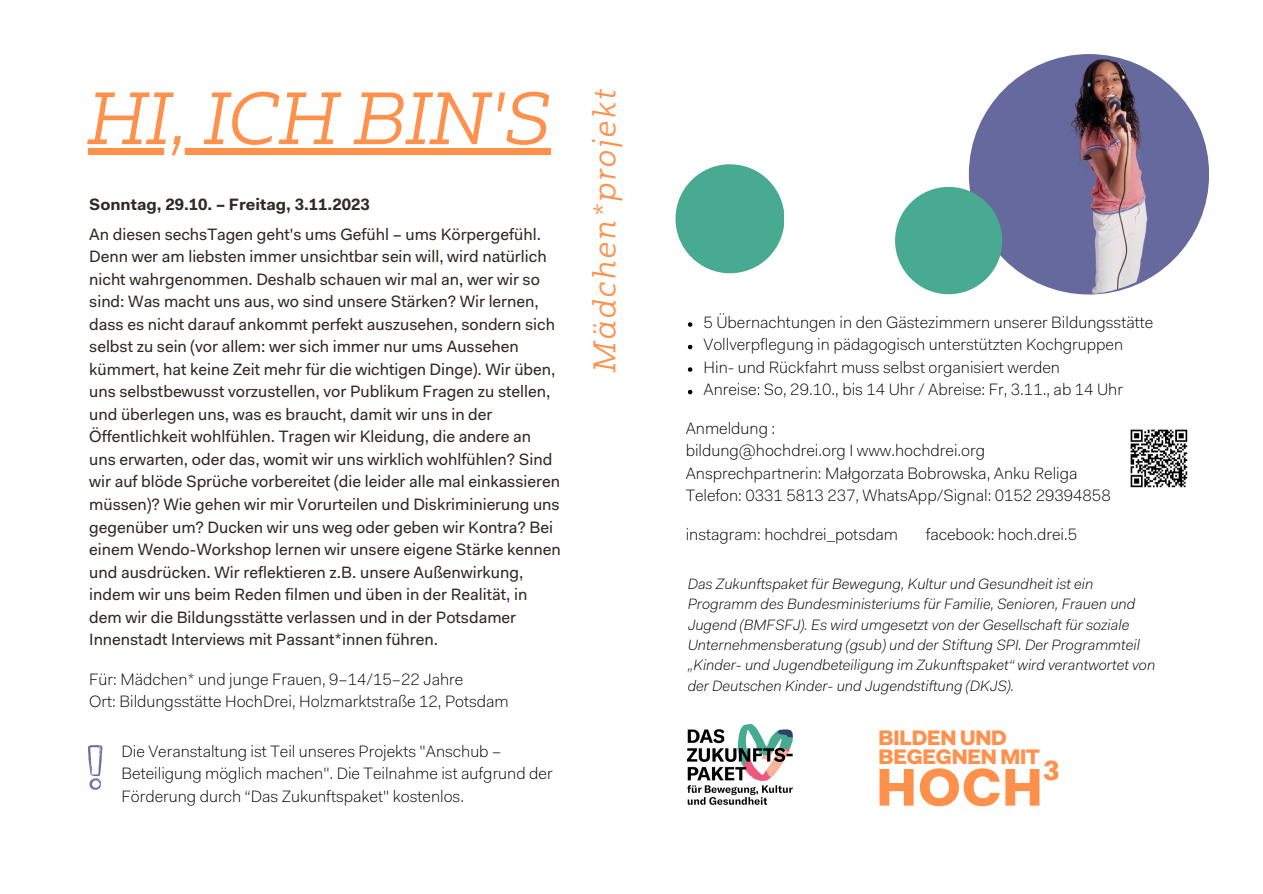
<style>
.page{position:relative;width:1263px;height:894px;background:#fff}
.page>*{position:absolute;margin:0;border:0;box-sizing:border-box;transform-origin:0 0}
.t1{font:italic 75px "Fakt Slab Blond";color:#ff914d}
.t2{font:900 53.25px "Fakt Pro";color:#ff914d}
.t3{font:italic 31.8px "Fakt Slab Blond";letter-spacing:.08em;color:#ff914d}
.t4{font:900 27.9px "Fakt Pro";color:#ff914d}
.t5{font:900 21.15px "Fakt Pro";letter-spacing:-.04em;color:#ff914d}
.t6{font:16.5px/22.5px "Fakt Pro";color:#2f2a25}
.t7{font:300 16.5px/22.5px "Fakt Pro";color:#000}
.t8{font:700 16.5px "Fakt Pro";color:#2f2a25}
.t9{font:italic 300 15px/20.2px "Fakt Pro";color:#000}
</style>
<div class="page">
<img style="left:688px;top:724px;width:104px;height:79px">
<img style="left:935px;top:10px;width:284px;height:285px;border-radius:50%">
<svg style="left:688px;top:322px;width:4px;height:5px"></svg>
<svg style="left:688px;top:345px;width:4px;height:4px"></svg>
<svg style="left:688px;top:367px;width:4px;height:4px"></svg>
<svg style="left:688px;top:389px;width:4px;height:5px"></svg>
<div style="left:895px;top:187px;width:107px;height:107px;background:#47aa91;border-radius:50%"></div>
<div style="left:675px;top:164px;width:109px;height:109px;background:#47aa91;border-radius:50%"></div>
<img style="left:1130px;top:429px;width:58px;height:59px">
<div style="left:88px;top:148px;width:463px;height:7px;background:#ff914d"></div>
<svg style="left:88px;top:745px;width:15px;height:44px"></svg>
<p class="t1" style="left:88px;top:88px;width:464px">HI, ICH BIN'S</p>
<p class="t3" style="left:592px;top:371px;width:284px;rotate:-90deg">Mädchen*projekt</p>
<p class="t8" style="left:89px;top:198px;width:282px">Sonntag, 29.10. – Freitag, 3.11.2023</p>
<p class="t6" style="left:89px;top:224px;width:473px">An diesen sechsTagen geht's ums Gefühl – ums Körpergefühl.<br>Denn wer am liebsten immer unsichtbar sein will, wird natürlich nicht wahrgenommen. Deshalb schauen wir mal an, wer wir so sind: Was macht uns aus, wo sind unsere Stärken? Wir lernen, dass es nicht darauf ankommt perfekt auszusehen, sondern sich selbst zu sein (vor allem: wer sich immer nur ums Aussehen kümmert, hat keine Zeit mehr für die wichtigen Dinge). Wir üben, uns selbstbewusst vorzustellen, vor Publikum Fragen zu stellen, und überlegen uns, was es braucht, damit wir uns in der Öffentlichkeit wohlfühlen. Tragen wir Kleidung, die andere an uns erwarten, oder das, womit wir uns wirklich wohlfühlen? Sind wir auf blöde Sprüche vorbereitet (die leider alle mal einkassieren müssen)? Wie gehen wir mir Vorurteilen und Diskriminierung uns gegenüber um? Ducken wir uns weg oder geben wir Kontra? Bei einem Wendo-Workshop lernen wir unsere eigene Stärke kennen und ausdrücken. Wir reflektieren z.B. unsere Außenwirkung, indem wir uns beim Reden filmen und üben in der Realität, in dem wir die Bildungsstätte verlassen und in der Potsdamer Innenstadt Interviews mit Passant*innen führen.</p>
<p class="t7" style="left:89px;top:669px;width:376px">Für: Mädchen* und junge Frauen, 9–14/15–22 Jahre</p>
<p class="t7" style="left:89px;top:691px;width:421px">Ort: Bildungsstätte HochDrei, Holzmarktstraße 12, Potsdam</p>
<p class="t7" style="left:122px;top:741px;width:433px">Die Veranstaltung ist Teil unseres Projekts "Anschub –<br>Beteiligung möglich machen". Die Teilnahme ist aufgrund der<br>Förderung durch “Das Zukunftspaket" kostenlos.</p>
<p class="t7" style="left:703px;top:312px;width:451px">5 Übernachtungen in den Gästezimmern unserer Bildungsstätte</p>
<p class="t7" style="left:703px;top:335px;width:421px">Vollverpflegung in pädagogisch unterstützten Kochgruppen</p>
<p class="t7" style="left:703px;top:357px;width:358px">Hin- und Rückfahrt muss selbst organisiert werden</p>
<p class="t7" style="left:703px;top:380px;width:421px">Anreise: So, 29.10., bis 14 Uhr / Abreise: Fr, 3.11., ab 14 Uhr</p>
<p class="t7" style="left:686px;top:418px;width:91px">Anmeldung :</p>
<p class="t7" style="left:686px;top:440px;width:301px">bildung@hochdrei.org I www.hochdrei.org</p>
<p class="t7" style="left:686px;top:463px;width:393px">Ansprechpartnerin: Małgorzata Bobrowska, Anku Religa</p>
<p class="t7" style="left:686px;top:485px;width:426px">Telefon: 0331 5813 237, WhatsApp/Signal: 0152 29394858</p>
<p class="t7" style="left:686px;top:524px;width:214px">instagram: hochdrei_potsdam</p>
<p class="t7" style="left:926px;top:524px;width:153px">facebook: hoch.drei.5</p>
<p class="t9" style="left:688px;top:575px;width:469px">Das Zukunftspaket für Bewegung, Kultur und Gesundheit ist ein Programm des Bundesministeriums für Familie, Senioren, Frauen und Jugend (BMFSFJ). Es wird umgesetzt von der Gesellschaft für soziale Unternehmensberatung (gsub) und der Stiftung SPI. Der Programmteil „Kinder- und Jugendbeteiligung im Zukunftspaket“ wird verantwortet von der Deutschen Kinder- und Jugendstiftung (DKJS).</p>
<p class="t5" style="left:878px;top:728px;width:130px">BILDEN UND</p>
<p class="t5" style="left:878px;top:748px;width:163px">BEGEGNEN MIT</p>
<p class="t2" style="left:876px;top:765px;width:169px">HOCH</p>
<p class="t4" style="left:1043px;top:759px;width:17px">3</p>
</div>
